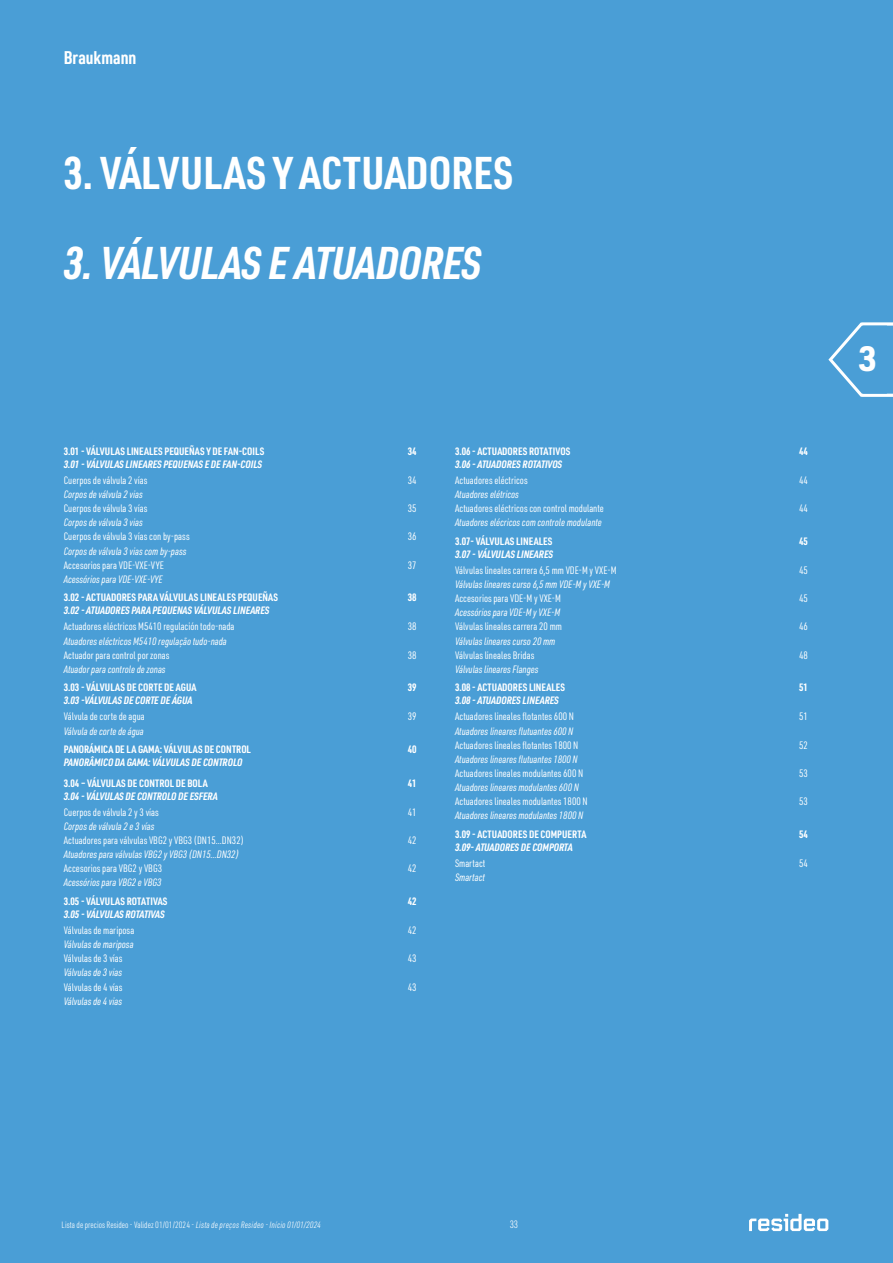
<style>
.page{position:relative;width:893px;height:1263px;background:#4a9ed6}
.page>*{position:absolute;margin:0;border:0;box-sizing:border-box;transform-origin:0 0}
.t1{font:700 45px "URWDIN Cond";letter-spacing:.005em;color:#fff}
.t2{font:italic 700 45px "URWDIN Cond";color:#fff}
.t3{font:700 34.5px "URWDIN";color:#fff}
.t4{font:700 18px "URWDIN Cond";color:#fff}
.t5{font:10.5px "URWDIN Cond";color:#fff}
.t6{font:italic 10.5px "URWDIN Cond";color:#fff}
.t7{font:700 10.5px "URWDIN Cond";color:#fff}
.t8{font:italic 700 10.5px "URWDIN Cond";color:#fff}
.t9{font:300 10.5px "URWDIN Cond";color:#fff}
.t10{font:300 9px "URWDIN Cond";color:#fff}
.s1{font-style:italic}
</style>
<div class="page">
<svg style="left:828px;top:322px;width:65px;height:75px"></svg>
<svg style="left:749px;top:1214px;width:79px;height:17px"></svg>
<h3 class="t4" style="left:64px;top:45px;width:74px">Braukmann</h3>
<h1 class="t1" style="left:64px;top:142px;width:451px">3. VÁLVULAS Y ACTUADORES</h1>
<h1 class="t2" style="left:64px;top:232px;width:419px">3. VÁLVULAS E ATUADORES</h1>
<p class="t7" style="left:64px;top:444px;width:202px">3.01 - VÁLVULAS LINEALES PEQUEÑAS Y DE FAN-COILS</p>
<p class="t7" style="left:408px;top:444px;width:10px">34</p>
<p class="t8" style="left:64px;top:457px;width:200px">3.01 - VÁLVULAS LINEARES PEQUENAS E DE FAN-COILS</p>
<p class="t5" style="left:64px;top:473px;width:85px">Cuerpos de válvula 2 vías</p>
<p class="t5" style="left:408px;top:473px;width:10px">34</p>
<p class="t6" style="left:64px;top:487px;width:80px">Corpos de válvula 2 vias</p>
<p class="t5" style="left:64px;top:502px;width:85px">Cuerpos de válvula 3 vías</p>
<p class="t5" style="left:408px;top:502px;width:10px">35</p>
<p class="t6" style="left:64px;top:516px;width:80px">Corpos de válvula 3 vias</p>
<p class="t5" style="left:64px;top:530px;width:127px">Cuerpos de válvula 3 vías con by-pass</p>
<p class="t5" style="left:408px;top:530px;width:10px">36</p>
<p class="t6" style="left:64px;top:544px;width:124px">Corpos de válvula 3 vias com by-pass</p>
<p class="t5" style="left:64px;top:558px;width:102px">Accesorios para VDE-VXE-VYE</p>
<p class="t5" style="left:408px;top:558px;width:10px">37</p>
<p class="t6" style="left:64px;top:572px;width:100px">Acessórios para VDE-VXE-VYE</p>
<p class="t7" style="left:64px;top:590px;width:216px">3.02 - ACTUADORES PARA VÁLVULAS LINEALES PEQUEÑAS</p>
<p class="t7" style="left:408px;top:590px;width:10px">38</p>
<p class="t8" style="left:64px;top:603px;width:207px">3.02 - ATUADORES PARA PEQUENAS VÁLVULAS LINEARES</p>
<p class="t5" style="left:64px;top:620px;width:172px">Actuadores eléctricos M5410 regulación todo-nada</p>
<p class="t5" style="left:408px;top:620px;width:10px">38</p>
<p class="t6" style="left:64px;top:634px;width:165px">Atuadores eléctricos M5410 regulação tudo-nada</p>
<p class="t5" style="left:64px;top:648px;width:107px">Actuador para control por zonas</p>
<p class="t5" style="left:408px;top:648px;width:10px">38</p>
<p class="t6" style="left:64px;top:662px;width:103px">Atuador para controle de zonas</p>
<p class="t7" style="left:64px;top:680px;width:134px">3.03 - VÁLVULAS DE CORTE DE AGUA</p>
<p class="t7" style="left:408px;top:680px;width:10px">39</p>
<p class="t8" style="left:64px;top:693px;width:130px">3.03 -VÁLVULAS DE CORTE DE ÁGUA</p>
<p class="t5" style="left:64px;top:710px;width:82px">Válvula de corte de agua</p>
<p class="t5" style="left:408px;top:710px;width:10px">39</p>
<p class="t6" style="left:64px;top:724px;width:82px">Válvula de corte de água</p>
<p class="t7" style="left:64px;top:742px;width:189px">PANORÁMICA DE LA GAMA: VÁLVULAS DE CONTROL</p>
<p class="t7" style="left:408px;top:742px;width:10px">40</p>
<p class="t8" style="left:64px;top:755px;width:180px">PANORÂMICO DA GAMA: VÁLVULAS DE CONTROLO</p>
<p class="t7" style="left:64px;top:776px;width:145px">3.04 – VÁLVULAS DE CONTROL DE BOLA</p>
<p class="t7" style="left:408px;top:776px;width:10px">41</p>
<p class="t8" style="left:64px;top:789px;width:156px">3.04 - VÁLVULAS DE CONTROLO DE ESFERA</p>
<p class="t5" style="left:64px;top:805px;width:97px">Cuerpos de válvula 2 y 3 vías</p>
<p class="t5" style="left:408px;top:805px;width:10px">41</p>
<p class="t6" style="left:64px;top:819px;width:92px">Corpos de válvula 2 e 3 vías</p>
<p class="t5" style="left:64px;top:833px;width:182px">Actuadores para válvulas VBG2 y VBG3 (DN15...DN32)</p>
<p class="t5" style="left:408px;top:833px;width:10px">42</p>
<p class="t6" style="left:64px;top:847px;width:176px">Atuadores para válvulas VBG2 y VBG3 (DN15...DN32)</p>
<p class="t5" style="left:64px;top:862px;width:100px">Accesorios para VBG2 y VBG3</p>
<p class="t5" style="left:408px;top:862px;width:10px">42</p>
<p class="t6" style="left:64px;top:876px;width:99px">Acessórios para VBG2 e VBG3</p>
<p class="t7" style="left:64px;top:894px;width:105px">3.05 - VÁLVULAS ROTATIVAS</p>
<p class="t7" style="left:408px;top:894px;width:10px">42</p>
<p class="t8" style="left:64px;top:907px;width:102px">3.05 - VÁLVULAS ROTATIVAS</p>
<p class="t5" style="left:64px;top:923px;width:72px">Válvulas de mariposa</p>
<p class="t5" style="left:408px;top:923px;width:10px">42</p>
<p class="t6" style="left:64px;top:937px;width:71px">Válvulas de mariposa</p>
<p class="t5" style="left:64px;top:952px;width:60px">Válvulas de 3 vías</p>
<p class="t5" style="left:408px;top:952px;width:10px">43</p>
<p class="t6" style="left:64px;top:966px;width:60px">Válvulas de 3 vias</p>
<p class="t5" style="left:64px;top:980px;width:60px">Válvulas de 4 vías</p>
<p class="t5" style="left:408px;top:980px;width:10px">43</p>
<p class="t6" style="left:64px;top:994px;width:60px">Válvulas de 4 vias</p>
<p class="t7" style="left:455px;top:444px;width:117px">3.06 - ACTUADORES ROTATIVOS</p>
<p class="t7" style="left:799px;top:444px;width:10px">44</p>
<p class="t8" style="left:455px;top:457px;width:109px">3.06 - ATUADORES ROTATIVOS</p>
<p class="t5" style="left:455px;top:473px;width:74px">Actuadores eléctricos</p>
<p class="t5" style="left:799px;top:473px;width:10px">44</p>
<p class="t6" style="left:455px;top:487px;width:65px">Atuadores elétricos</p>
<p class="t5" style="left:455px;top:501px;width:150px">Actuadores eléctricos con control modulante</p>
<p class="t5" style="left:799px;top:501px;width:10px">44</p>
<p class="t6" style="left:455px;top:516px;width:148px">Atuadores elécricos com controle modulante</p>
<p class="t7" style="left:455px;top:534px;width:99px">3.07- VÁLVULAS LINEALES</p>
<p class="t7" style="left:799px;top:534px;width:10px">45</p>
<p class="t8" style="left:455px;top:547px;width:100px">3.07 - VÁLVULAS LINEARES</p>
<p class="t5" style="left:455px;top:563px;width:163px">Válvulas lineales carrera 6,5 mm VDE-M y VXE-M</p>
<p class="t5" style="left:799px;top:563px;width:10px">45</p>
<p class="t6" style="left:455px;top:577px;width:157px">Válvulas lineares curso 6,5 mm VDE-M y VXE-M</p>
<p class="t5" style="left:455px;top:591px;width:108px">Accesorios para VDE-M y VXE-M</p>
<p class="t5" style="left:799px;top:591px;width:10px">45</p>
<p class="t6" style="left:455px;top:606px;width:107px">Acessórios para VDE-M y VXE-M</p>
<p class="t5" style="left:455px;top:620px;width:108px">Válvulas lineales carrera 20 mm</p>
<p class="t5" style="left:799px;top:620px;width:10px">46</p>
<p class="t6" style="left:455px;top:634px;width:102px">Válvulas lineares curso 20 mm</p>
<p class="t5" style="left:455px;top:648px;width:81px">Válvulas lineales Bridas</p>
<p class="t5" style="left:799px;top:648px;width:10px">48</p>
<p class="t6" style="left:455px;top:662px;width:85px">Válvulas lineares Flanges</p>
<p class="t7" style="left:455px;top:680px;width:112px">3.08 - ACTUADORES LINEALES</p>
<p class="t7" style="left:799px;top:680px;width:10px">51</p>
<p class="t8" style="left:455px;top:693px;width:105px">3.08 - ATUADORES LINEARES</p>
<p class="t5" style="left:455px;top:710px;width:121px">Actuadores lineales flotantes 600 N</p>
<p class="t5" style="left:799px;top:710px;width:10px">51</p>
<p class="t6" style="left:455px;top:724px;width:120px">Atuadores lineares flutuantes 600 N</p>
<p class="t5" style="left:455px;top:738px;width:125px">Actuadores lineales flotantes 1800 N</p>
<p class="t5" style="left:799px;top:738px;width:10px">52</p>
<p class="t6" style="left:455px;top:752px;width:124px">Atuadores lineares flutuantes 1800 N</p>
<p class="t5" style="left:455px;top:766px;width:130px">Actuadores lineales modulantes 600 N</p>
<p class="t5" style="left:799px;top:766px;width:10px">53</p>
<p class="t6" style="left:455px;top:780px;width:125px">Atuadores lineares modulantes 600 N</p>
<p class="t5" style="left:455px;top:794px;width:134px">Actuadores lineales modulantes 1800 N</p>
<p class="t5" style="left:799px;top:794px;width:10px">53</p>
<p class="t6" style="left:455px;top:809px;width:130px">Atuadores lineares modulantes 1800 N</p>
<p class="t7" style="left:455px;top:827px;width:133px">3.09 - ACTUADORES DE COMPUERTA</p>
<p class="t7" style="left:799px;top:827px;width:10px">54</p>
<p class="t8" style="left:455px;top:840px;width:119px">3.09- ATUADORES DE COMPORTA</p>
<p class="t5" style="left:455px;top:856px;width:32px">Smartact</p>
<p class="t5" style="left:799px;top:856px;width:10px">54</p>
<p class="t6" style="left:455px;top:870px;width:31px">Smartact</p>
<h2 class="t3" style="left:859px;top:335px;width:20px">3</h2>
<p class="t10" style="left:62px;top:1219px;width:261px">Lista de precios Resideo - Validez 01/01/2024 - <span class="s1">Lista de preços Resideo - Início 01/01/2024</span></p>
<p class="t9" style="left:510px;top:1217px;width:10px">33</p>
</div>
